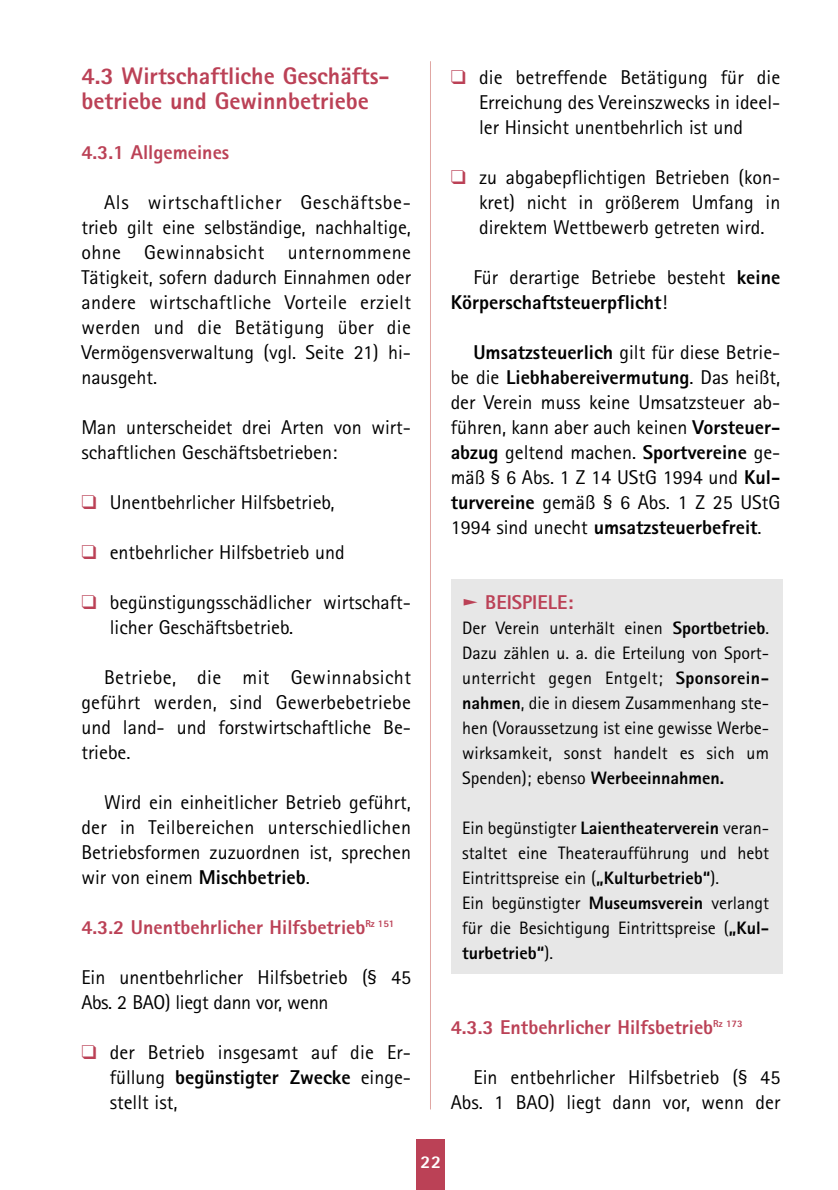
<style>
.page{position:relative;width:838px;height:1190px;background:#fff}
.page>*{position:absolute;margin:0;border:0;box-sizing:border-box;transform-origin:0 0}
.t1{font:800 24px/25px "Rotis Sans Serif";color:#bb4156}
.t2{font:20px/25px "Rotis Sans Serif";color:#000;text-align:justify}
.t3{font:800 20px "Rotis Sans Serif";color:#bb4156}
.t4{font:800 20px/25px "Rotis Sans Serif";color:#000}
.t5{font:18px/25px "Rotis Sans Serif";color:#000;text-align:justify}
.t6{font:800 18px "Rotis Sans Serif";color:#fff}
.s1{color:#bb4156}
.s2{font-weight:800}
.s3{font-weight:400}
</style>
<div class="page">
<div style="left:451px;top:579px;width:331px;height:395px;background:#e7e7e7"></div>
<div style="left:417px;top:1140px;width:28px;height:50px;background:#bb4156"></div>
<hr style="left:430px;top:61px;width:1px;height:1048px;background:#e0a7a3">
<p class="t1" style="left:81px;top:66px;width:310px">4.3 Wirtschaftliche Geschäfts&shy;betriebe und Gewinnbetriebe</p>
<p class="t3" style="left:81px;top:145px;width:149px">4.3.1 Allgemeines</p>
<p class="t2" style="left:81px;top:192px;width:331px;text-indent:23px">Als wirtschaftlicher Geschäftsbe&shy;trieb gilt eine selbständige, nachhaltige, ohne Gewinnabsicht unternommene Tätigkeit, sofern dadurch Einnahmen oder andere wirtschaftliche Vorteile erzielt werden und die Betätigung über die Vermögensverwaltung (vgl. Seite 21) hi&shy;nausgeht.</p>
<p class="t2" style="left:81px;top:417px;width:331px">Man unterscheidet drei Arten von wirt&shy;schaftlichen Geschäftsbetrieben:</p>
<p class="t2" style="left:81px;top:492px;width:255px"><span class="s1">❑</span> Unentbehrlicher Hilfsbetrieb,</p>
<p class="t2" style="left:81px;top:542px;width:265px"><span class="s1">❑</span> entbehrlicher Hilfsbetrieb und</p>
<p class="t2" style="left:110px;top:592px;width:303px;text-indent:-28px"><span class="s1">❑</span> begünstigungsschädlicher wirtschaft&shy;licher Geschäftsbetrieb.</p>
<p class="t2" style="left:81px;top:667px;width:331px;text-indent:23px">Betriebe, die mit Gewinnabsicht geführt werden, sind Gewerbebetriebe und land- und forstwirtschaftliche Be&shy;triebe.</p>
<p class="t2" style="left:81px;top:792px;width:331px;text-indent:23px">Wird ein einheitlicher Betrieb geführt, der in Teilbereichen unterschiedlichen Betriebsformen zuzuordnen ist, sprechen wir von einem <span class="s2">Mischbetrieb</span>.</p>
<p class="t3" style="left:81px;top:920px;width:315px">4.3.2 Unentbehrlicher Hilfsbetrieb<sup>Rz</sup> <sup>151</sup></p>
<p class="t2" style="left:81px;top:967px;width:331px">Ein unentbehrlicher Hilfsbetrieb (§ 45<br>Abs. 2 BAO) liegt dann vor, wenn</p>
<p class="t2" style="left:110px;top:1042px;width:303px;text-indent:-28px"><span class="s1">❑</span> der Betrieb insgesamt auf die Er&shy;füllung <span class="s2">begünstigter Zwecke</span> einge&shy;stellt ist,</p>
<p class="t2" style="left:479px;top:67px;width:303px;text-indent:-28px"><span class="s1">❑</span> die betreffende Betätigung für die Erreichung des Vereinszwecks in ideel&shy;ler Hinsicht unentbehrlich ist und</p>
<p class="t2" style="left:479px;top:167px;width:303px;text-indent:-28px"><span class="s1">❑</span> zu abgabepflichtigen Betrieben (kon&shy;kret) nicht in größerem Umfang in direktem Wettbewerb getreten wird.</p>
<p class="t4" style="left:451px;top:267px;width:331px;text-indent:23px"><span class="s3">Für derartige Betriebe besteht</span> keine<br>Körperschaftsteuerpflicht<span class="s3">!</span></p>
<p class="t2" style="left:451px;top:342px;width:331px;text-indent:23px"><span class="s2">Umsatzsteuerlich</span> gilt für diese Betrie&shy;be die <span class="s2">Liebhabereivermutung</span>. Das heißt, der Verein muss keine Umsatzsteuer ab&shy;führen, kann aber auch keinen <span class="s2">Vorsteuer&shy;abzug</span> geltend machen. <span class="s2">Sportvereine</span> ge&shy;mäß § 6 Abs. 1 Z 14 UStG 1994 und <span class="s2">Kul&shy;turvereine</span> gemäß § 6 Abs. 1 Z 25 UStG 1994 sind unecht <span class="s2">umsatzsteuerbefreit</span>.</p>
<p class="t3" style="left:462px;top:595px;width:113px">❑ BEISPIELE:</p>
<p class="t5" style="left:462px;top:617px;width:308px">Der Verein unterhält einen <span class="s2">Sportbetrieb</span>.<br>Dazu zählen u. a. die Erteilung von Sport&shy;unterricht gegen Entgelt; <span class="s2">Sponsorein&shy;nahmen</span>, die in diesem Zusammenhang ste&shy;hen (Voraussetzung ist eine gewisse Werbe&shy;wirksamkeit, sonst handelt es sich um Spenden); ebenso <span class="s2">Werbeeinnahmen.</span></p>
<p class="t5" style="left:462px;top:817px;width:308px;text-align:left">Ein begünstigter <span class="s2">Laientheaterverein</span> veran&shy;staltet eine Theateraufführung und hebt Eintrittspreise ein (<span class="s2">„Kulturbetrieb“</span>).<br>Ein begünstigter <span class="s2">Museumsverein</span> verlangt für die Besichtigung Eintrittspreise (<span class="s2">„Kul&shy;turbetrieb“</span>).</p>
<p class="t3" style="left:451px;top:1020px;width:293px">4.3.3 Entbehrlicher Hilfsbetrieb<sup>Rz</sup> <sup>173</sup></p>
<p class="t2" style="left:451px;top:1067px;width:331px;text-align:right">Ein entbehrlicher Hilfsbetrieb (§ 45<br>Abs. 1 BAO) liegt dann vor, wenn der</p>
<p class="t6" style="left:420px;top:1156px;width:22px">22</p>
</div>
